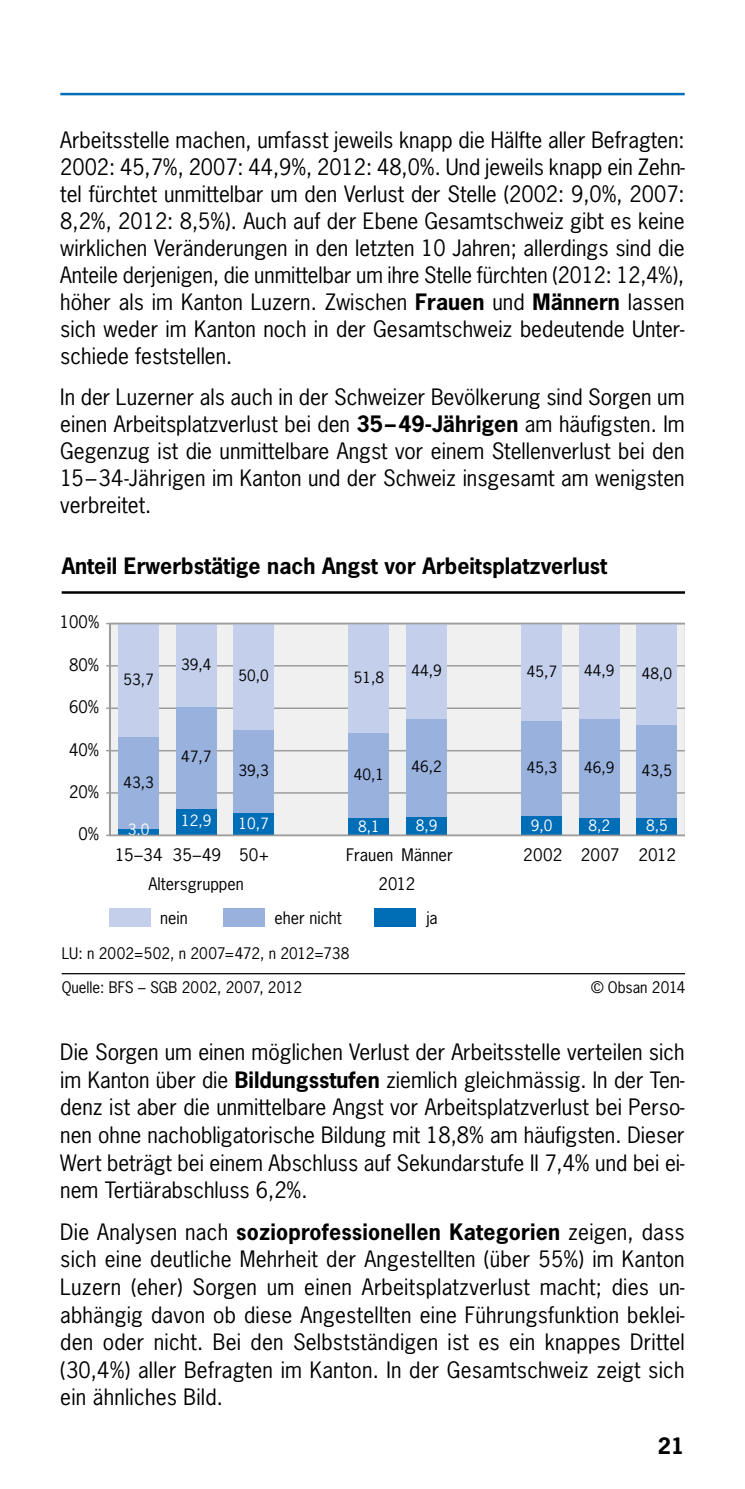
<style>
.page{position:relative;width:745px;height:1489px;background:#fff}
.page>*{position:absolute;margin:0;border:0;box-sizing:border-box;transform-origin:0 0}
.Grundtext{font:21.25px/27px "News Gothic Std";color:#000;text-align:justify}
.t1{font:700 21.25px "News Gothic Std";color:#000}
.t2{font:16.25px "News Gothic Std";color:#000}
.t3{font:15px "News Gothic Std";color:#000}
.t4{font:14.75px "News Gothic Std";color:#000}
.t5{font:14.75px "News Gothic Std";color:#fff}
.s1{font-weight:700}
</style>
<div class="page">
<hr style="left:60px;top:93px;width:624px;height:2px;background:#006db7">
<div style="left:106px;top:624px;width:578px;height:212px;background:#f0f0f0"></div>
<hr style="left:110px;top:792px;width:574px;height:1px;background:#9c9d9d">
<hr style="left:110px;top:750px;width:574px;height:1px;background:#9c9d9d">
<hr style="left:110px;top:707px;width:574px;height:2px;background:#9c9d9d">
<hr style="left:110px;top:665px;width:574px;height:1px;background:#9c9d9d">
<div style="left:118px;top:829px;width:40px;height:6px;background:#006db7"></div>
<div style="left:118px;top:737px;width:40px;height:92px;background:#98b1dd"></div>
<div style="left:118px;top:623px;width:40px;height:114px;background:#c3cfeb"></div>
<div style="left:176px;top:808px;width:40px;height:27px;background:#006db7"></div>
<div style="left:176px;top:707px;width:40px;height:101px;background:#98b1dd"></div>
<div style="left:176px;top:623px;width:40px;height:84px;background:#c3cfeb"></div>
<div style="left:233px;top:812px;width:41px;height:23px;background:#006db7"></div>
<div style="left:233px;top:729px;width:41px;height:83px;background:#98b1dd"></div>
<div style="left:233px;top:623px;width:41px;height:106px;background:#c3cfeb"></div>
<div style="left:348px;top:818px;width:41px;height:17px;background:#006db7"></div>
<div style="left:348px;top:733px;width:41px;height:85px;background:#98b1dd"></div>
<div style="left:348px;top:623px;width:41px;height:110px;background:#c3cfeb"></div>
<div style="left:406px;top:816px;width:40px;height:19px;background:#006db7"></div>
<div style="left:406px;top:718px;width:40px;height:98px;background:#98b1dd"></div>
<div style="left:406px;top:623px;width:40px;height:95px;background:#c3cfeb"></div>
<div style="left:521px;top:816px;width:40px;height:19px;background:#006db7"></div>
<div style="left:521px;top:720px;width:40px;height:96px;background:#98b1dd"></div>
<div style="left:521px;top:623px;width:40px;height:97px;background:#c3cfeb"></div>
<div style="left:579px;top:818px;width:40px;height:17px;background:#006db7"></div>
<div style="left:579px;top:718px;width:40px;height:100px;background:#98b1dd"></div>
<div style="left:579px;top:623px;width:40px;height:95px;background:#c3cfeb"></div>
<div style="left:636px;top:817px;width:40px;height:18px;background:#006db7"></div>
<div style="left:636px;top:725px;width:40px;height:92px;background:#98b1dd"></div>
<div style="left:636px;top:623px;width:40px;height:102px;background:#c3cfeb"></div>
<div style="left:374px;top:908px;width:42px;height:18px;background:#006db7"></div>
<div style="left:223px;top:908px;width:41px;height:18px;background:#98b1dd"></div>
<div style="left:109px;top:908px;width:41px;height:18px;background:#c3cfeb"></div>
<hr style="left:62px;top:973px;width:622px;height:1px;background:#000">
<hr style="left:62px;top:591px;width:622px;height:2px;background:#000">
<hr style="left:110px;top:834px;width:574px;height:2px;background:#9c9c9c">
<hr style="left:110px;top:622px;width:574px;height:2px;background:#9c9c9c">
<p class="Grundtext" style="left:60px;top:126px;width:625px">Arbeitsstelle machen, umfasst jeweils knapp die Hälfte aller Befragten:<br>2002: 45,7%, 2007: 44,9%, 2012: 48,0%. Und jeweils knapp ein Zehn&shy;tel fürchtet unmittelbar um den Verlust der Stelle (2002: 9,0%, 2007:<br>8,2%, 2012: 8,5%). Auch auf der Ebene Gesamtschweiz gibt es keine wirklichen Veränderungen in den letzten 10 Jahren; allerdings sind die Anteile derjenigen, die unmittelbar um ihre Stelle fürchten (2012: 12,4%), höher als im Kanton Luzern. Zwischen <span class="s1">Frauen</span> und <span class="s1">Männern</span> lassen sich weder im Kanton noch in der Gesamtschweiz bedeutende Unter&shy;schiede feststellen.</p>
<p class="Grundtext" style="left:60px;top:383px;width:625px">In der Luzerner als auch in der Schweizer Bevölkerung sind Sorgen um einen Arbeitsplatzverlust bei den <span class="s1">35–49-Jährigen</span> am häufigsten. Im Gegenzug ist die unmittelbare Angst vor einem Stellenverlust bei den 15–34-Jährigen im Kanton und der Schweiz insgesamt am wenigsten verbreitet.</p>
<p class="t1" style="left:62px;top:552px;width:546px">Anteil Erwerbstätige nach Angst vor Arbeitsplatzverlust</p>
<p class="t2" style="left:60px;top:612px;width:41px">100%</p>
<p class="t2" style="left:69px;top:654px;width:32px">80%</p>
<p class="t2" style="left:69px;top:696px;width:32px">60%</p>
<p class="t2" style="left:69px;top:739px;width:32px">40%</p>
<p class="t2" style="left:69px;top:781px;width:32px">20%</p>
<p class="t2" style="left:78px;top:823px;width:22px">0%</p>
<p class="t4" style="left:123px;top:670px;width:32px">53,7</p>
<p class="t4" style="left:123px;top:772px;width:32px">43,3</p>
<p class="t5" style="left:128px;top:819px;width:23px">3,0</p>
<p class="t4" style="left:181px;top:655px;width:32px">39,4</p>
<p class="t4" style="left:181px;top:747px;width:32px">47,7</p>
<p class="t5" style="left:181px;top:811px;width:32px">12,9</p>
<p class="t4" style="left:238px;top:666px;width:32px">50,0</p>
<p class="t4" style="left:238px;top:760px;width:32px">39,3</p>
<p class="t5" style="left:238px;top:813px;width:32px">10,7</p>
<p class="t4" style="left:353px;top:667px;width:32px">51,8</p>
<p class="t4" style="left:411px;top:660px;width:32px">44,9</p>
<p class="t4" style="left:353px;top:765px;width:32px">40,1</p>
<p class="t5" style="left:358px;top:816px;width:23px">8,1</p>
<p class="t4" style="left:411px;top:757px;width:32px">46,2</p>
<p class="t5" style="left:415px;top:815px;width:23px">8,9</p>
<p class="t4" style="left:526px;top:661px;width:32px">45,7</p>
<p class="t4" style="left:584px;top:660px;width:32px">44,9</p>
<p class="t4" style="left:641px;top:664px;width:32px">48,0</p>
<p class="t4" style="left:526px;top:757px;width:32px">45,3</p>
<p class="t5" style="left:530px;top:815px;width:23px">9,0</p>
<p class="t4" style="left:584px;top:757px;width:32px">46,9</p>
<p class="t5" style="left:588px;top:816px;width:23px">8,2</p>
<p class="t4" style="left:641px;top:760px;width:32px">43,5</p>
<p class="t5" style="left:645px;top:816px;width:23px">8,5</p>
<p class="t2" style="left:115px;top:844px;width:156px">15–34 35–49 50+</p>
<p class="t2" style="left:346px;top:844px;width:108px">Frauen Männer</p>
<p class="t2" style="left:523px;top:844px;width:154px">2002 2007 2012</p>
<p class="t2" style="left:148px;top:873px;width:97px">Altersgruppen</p>
<p class="t2" style="left:378px;top:873px;width:38px">2012</p>
<p class="t2" style="left:160px;top:907px;width:29px">nein</p>
<p class="t2" style="left:274px;top:907px;width:69px">eher nicht</p>
<p class="t2" style="left:426px;top:907px;width:13px">ja</p>
<p class="t3" style="left:62px;top:943px;width:289px">LU: n 2002=502, n 2007=472, n 2012=738</p>
<p class="t3" style="left:62px;top:978px;width:242px">Quelle: BFS – SGB 2002, 2007, 2012</p>
<p class="t3" style="left:590px;top:977px;width:96px">© Obsan 2014</p>
<p class="Grundtext" style="left:60px;top:1038px;width:625px">Die Sorgen um einen möglichen Verlust der Arbeitsstelle verteilen sich im Kanton über die <span class="s1">Bildungsstufen</span> ziemlich gleichmässig. In der Ten&shy;denz ist aber die unmittelbare Angst vor Arbeitsplatzverlust bei Perso&shy;nen ohne nachobligatorische Bildung mit 18,8% am häufigsten. Dieser Wert beträgt bei einem Abschluss auf Sekundarstufe II 7,4% und bei ei&shy;nem Tertiärabschluss 6,2%.</p>
<p class="Grundtext" style="left:60px;top:1217px;width:625px">Die Analysen nach <span class="s1">sozioprofessionellen Kategorien</span> zeigen, dass sich eine deutliche Mehrheit der Angestellten (über 55%) im Kanton Luzern (eher) Sorgen um einen Arbeitsplatzverlust macht; dies un&shy;abhängig davon ob diese Angestellten eine Führungsfunktion beklei&shy;den oder nicht. Bei den Selbstständigen ist es ein knappes Drittel (30,4%) aller Befragten im Kanton. In der Gesamtschweiz zeigt sich ein ähnliches Bild.</p>
<p class="t1" style="left:657px;top:1431px;width:28px">21</p>
</div>
